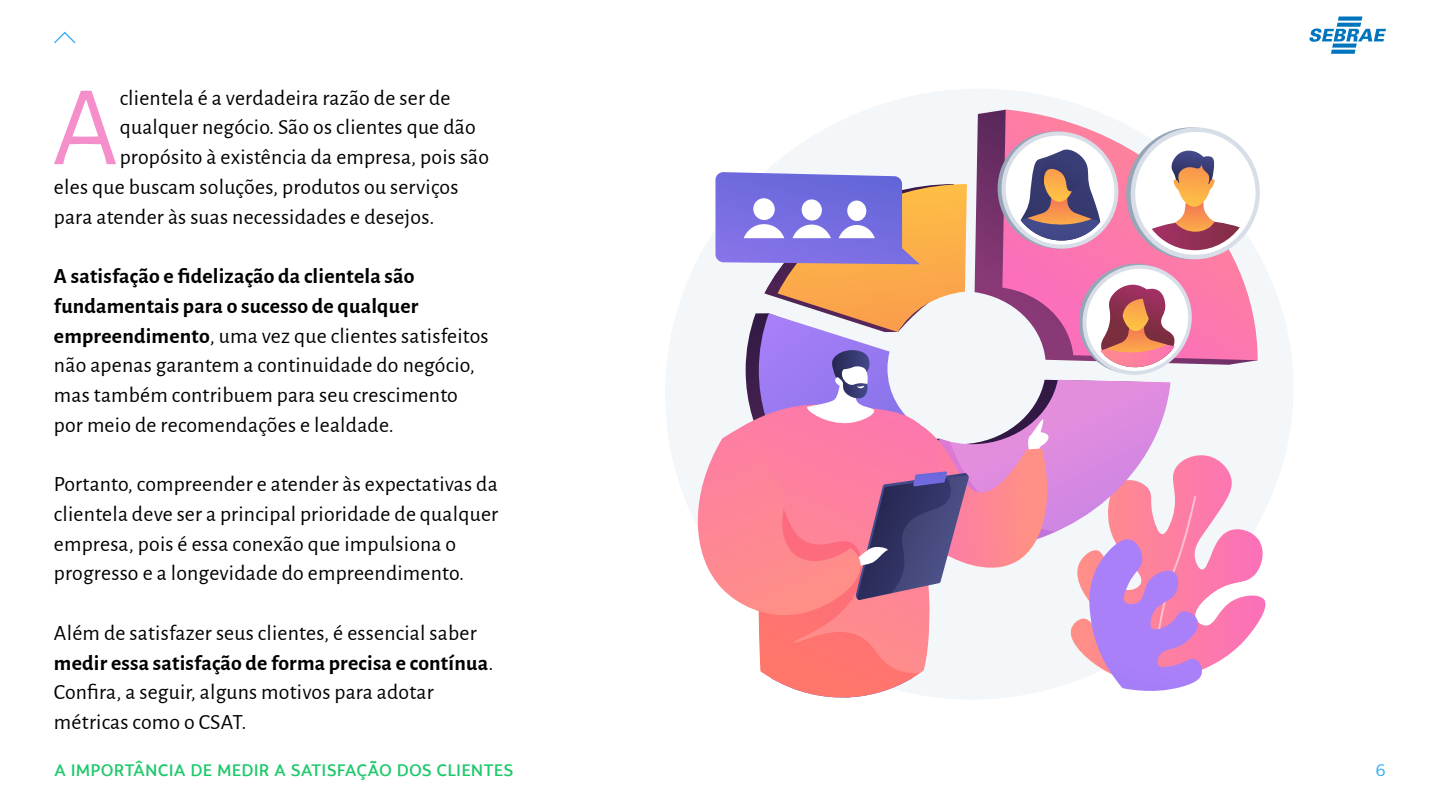
<style>
.page{position:relative;width:1440px;height:810px;background:#fff}
.page>*{position:absolute;margin:0;border:0;box-sizing:border-box;transform-origin:0 0}
.t1{font:114.52px "Alegreya Sans";color:#f48fcb}
.t2{font:21.75px/29.7px "Alegreya Sans";letter-spacing:.01em;color:#000}
.t3{font:500 16.5px "Campuni";letter-spacing:.01em;color:#1ec96b}
.t4{font:16.5px "Campuni";color:#35b0f8}
.s1{font-weight:700}
</style>
<div class="page">
<svg style="left:54px;top:31px;width:22px;height:13px"></svg>
<svg style="left:1310px;top:17px;width:76px;height:37px"></svg>
<svg style="left:665px;top:89px;width:628px;height:418px"></svg>
<svg style="left:1002px;top:109px;width:256px;height:18px"></svg>
<svg style="left:689px;top:127px;width:581px;height:572px"></svg>
<h1 class="t1" style="left:52px;top:48px;width:68px">A</h1>
<p class="t2" style="left:120px;top:82px;width:332px">clientela é a verdadeira razão de ser de</p>
<p class="t2" style="left:120px;top:111px;width:358px">qualquer negócio. São os clientes que dão</p>
<p class="t2" style="left:120px;top:141px;width:371px">propósito à existência da empresa, pois são</p>
<p class="t2" style="left:54px;top:171px;width:406px">eles que buscam soluções, produtos ou serviços</p>
<p class="t2" style="left:54px;top:201px;width:382px">para atender às suas necessidades e desejos.</p>
<p class="t2" style="left:54px;top:260px;width:436px"><span class="s1">A satisfação e fidelização da clientela são fundamentais para o sucesso de qualquer empreendimento</span>, uma vez que clientes satisfeitos não apenas garantem a continuidade do negócio, mas também contribuem para seu crescimento por meio de recomendações e lealdade.</p>
<p class="t2" style="left:54px;top:468px;width:446px">Portanto, compreender e atender às expectativas da clientela deve ser a principal prioridade de qualquer empresa, pois é essa conexão que impulsiona o progresso e a longevidade do empreendimento.</p>
<p class="t2" style="left:54px;top:617px;width:441px">Além de satisfazer seus clientes, é essencial saber <span class="s1">medir essa satisfação de forma precisa e contínua</span>.<br>Confira, a seguir, alguns motivos para adotar métricas como o CSAT.</p>
<p class="t3" style="left:54px;top:760px;width:461px">A IMPORTÂNCIA DE MEDIR A SATISFAÇÃO DOS CLIENTES</p>
<p class="t4" style="left:1376px;top:760px;width:12px">6</p>
</div>
